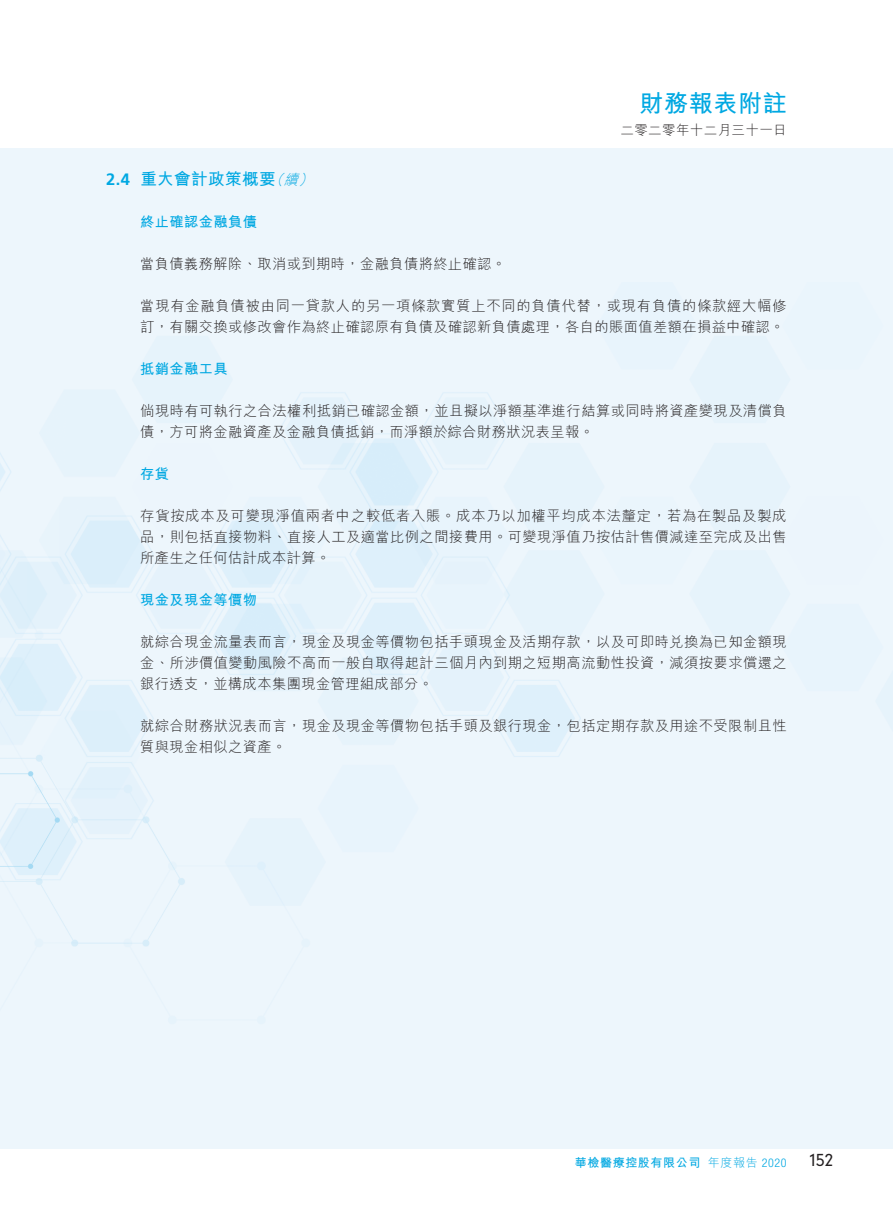
<style>
.page{position:relative;width:893px;height:1212px;background:#fff}
.page>*{position:absolute;margin:0;border:0;box-sizing:border-box;transform-origin:0 0}
.t1{font:700 24px "M Hei HK";letter-spacing:.03em;color:#00a8e2}
.t2{font:700 16.5px "M Hei HK";letter-spacing:.03em;color:#00a8e2}
.t3{font:300 16.5px "DIN Neuzeit Grotesk Std";color:#231f20}
.t4{font:700 16.5px "Frutiger LT Std";color:#00a8e2}
.t5{font:300 14.25px/21px "M Hei HK";letter-spacing:.03em;color:#231f20}
.t6{font:300 14.25px/21px "M Hei HK";letter-spacing:.055em;color:#231f20}
.t7{font:700 14.25px "M Hei HK";letter-spacing:.03em;color:#00a8e2}
.t8{font:italic 300 14.25px "M Hei HK";color:#00a8e2}
.t9{font:300 13.5px "M Hei HK";letter-spacing:.03em;color:#231f20}
.t10{font:700 12px "M Hei HK";letter-spacing:.05em;color:#00a8e2}
.t11{font:300 12px "M Hei HK";color:#00a8e2}
.s1{font-family:"Helvetica Neue LT Std";font-stretch:condensed}
</style>
<div class="page">
<div style="left:0;top:149px;width:893px;height:999px;background:#edf6fc"></div>
<h1 class="t1" style="left:639px;top:85px;width:149px">財務報表附註</h1>
<p class="t9" style="left:620px;top:123px;width:168px">二零二零年十二月三十一日</p>
<p class="t4" style="left:106px;top:169px;width:25px">2.4</p>
<p class="t2" style="left:140px;top:167px;width:137px">重大會計政策概要</p>
<p class="t8" style="left:284px;top:172px;width:20px">續</p>
<p class="t8" style="left:269px;top:172px;width:20px">（</p>
<p class="t8" style="left:298px;top:172px;width:20px">(</p>
<p class="t7" style="left:140px;top:211px;width:118px">終止確認金融負債</p>
<p class="t5" style="left:140px;top:253px;width:367px">當負債義務解除、取消或到期時，金融負債將終止確認。</p>
<p class="t6" style="left:140px;top:295px;width:648px">當現有金融負債被由同一貸款人的另一項條款實質上不同的負債代替，或現有負債的條款經大幅修訂，有關交換或修改會作為終止確認原有負債及確認新負債處理，各自的賬面值差額在損益中確認。</p>
<p class="t7" style="left:140px;top:358px;width:89px">抵銷金融工具</p>
<p class="t5" style="left:140px;top:400px;width:648px">倘現時有可執行之合法權利抵銷已確認金額，並且擬以淨額基準進行結算或同時將資產變現及清償負債，方可將金融資產及金融負債抵銷，而淨額於綜合財務狀況表呈報。</p>
<p class="t7" style="left:140px;top:463px;width:30px">存貨</p>
<p class="t5" style="left:140px;top:505px;width:648px;text-align:justify">存貨按成本及可變現淨值兩者中之較低者入賬。成本乃以加權平均成本法釐定，若為在製品及製成品，則包括直接物料、直接人工及適當比例之間接費用。可變現淨值乃按估計售價減達至完成及出售所產生之任何估計成本計算。</p>
<p class="t7" style="left:140px;top:589px;width:118px">現金及現金等價物</p>
<p class="t5" style="left:140px;top:631px;width:648px;text-align:justify">就綜合現金流量表而言，現金及現金等價物包括手頭現金及活期存款，以及可即時兌換為已知金額現金、所涉價值變動風險不高而一般自取得起計三個月內到期之短期高流動性投資，減須按要求償還之銀行透支，並構成本集團現金管理組成部分。</p>
<p class="t5" style="left:140px;top:715px;width:648px">就綜合財務狀況表而言，現金及現金等價物包括手頭及銀行現金，包括定期存款及用途不受限制且性質與現金相似之資產。</p>
<p class="t10" style="left:575px;top:1153px;width:127px">華檢醫療控股有限公司</p>
<p class="t11" style="left:708px;top:1156px;width:80px">年度報告 <span class="s1">2020</span></p>
<p class="t3" style="left:809px;top:1150px;width:25px">152</p>
</div>
